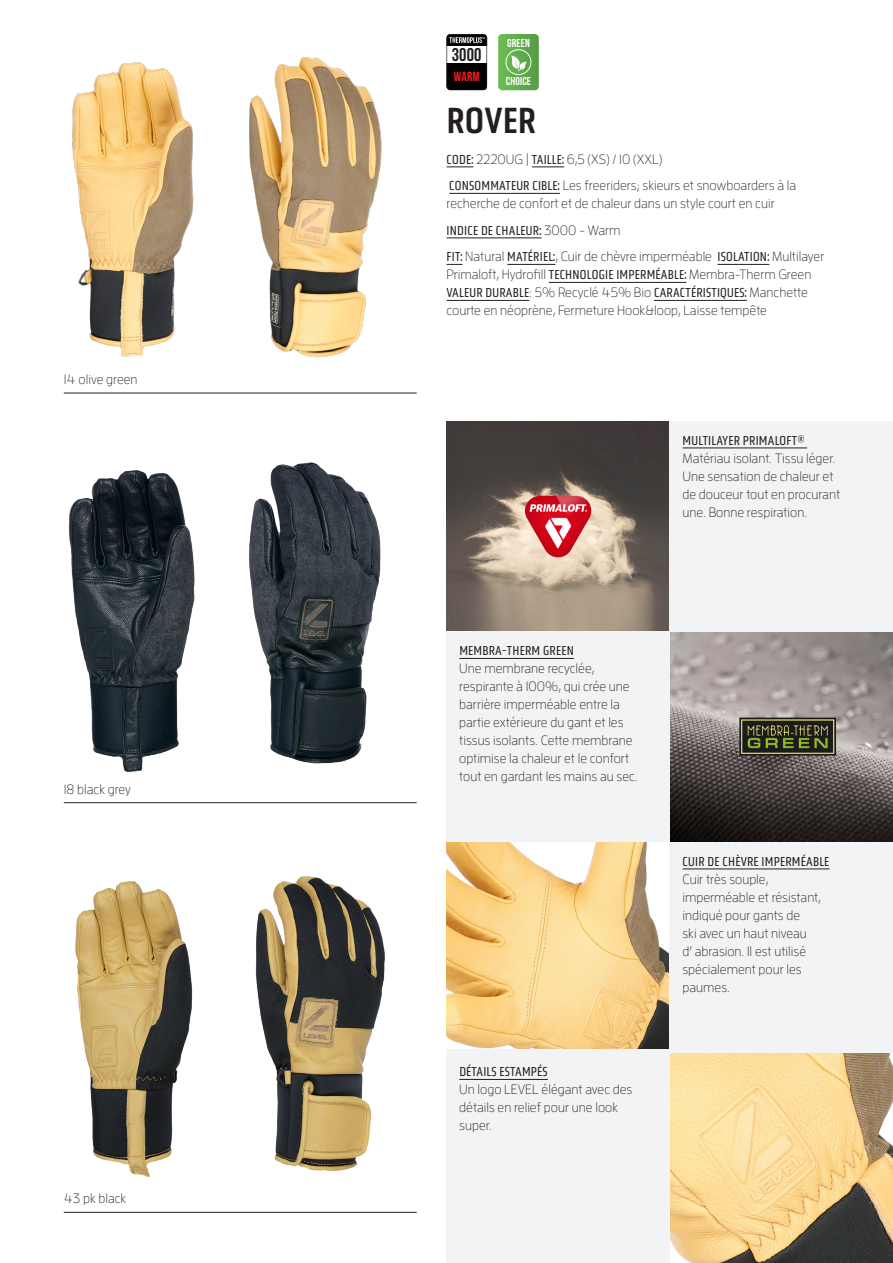
<style>
.page{position:relative;width:893px;height:1263px;background:#fff}
.page>*{position:absolute;margin:0;border:0;box-sizing:border-box;transform-origin:0 0}
.t1{font:37.5px "Obvia Condensed";letter-spacing:.015em;color:#231f20}
.t2{font:700 18.45px "Bebas Neue";color:#231f20}
.glove_tech{font:300 13.5px/18px "Enzo OT";color:#231f20}
.glove_description{font:300 13.5px/18px "Enzo OT";color:#231f20}
.code{font:300 13.5px "Enzo OT";color:#231f20}
.glove_description-2{font:13.5px "Obvia Condensed";letter-spacing:.015em;color:#231f20}
.t3{font:700 13.2px "Bebas Neue";color:#ee1d23}
.t4{font:700 11.4px "Bebas Neue";letter-spacing:.01em;color:#fff}
.s1{font-family:"Obvia Condensed";font-weight:400}
.s2{font-family:"Enzo OT";font-weight:300}
</style>
<div class="page">
<img style="left:72px;top:57px;width:310px;height:301px">
<img style="left:69px;top:462px;width:312px;height:310px">
<img style="left:75px;top:876px;width:310px;height:301px">
<svg style="left:498px;top:34px;width:41px;height:56px;background:#6fb45b"></svg>
<svg style="left:446px;top:34px;width:41px;height:56px"></svg>
<img style="left:446px;top:842px;width:224px;height:207px">
<img style="left:446px;top:421px;width:224px;height:210px">
<img style="left:670px;top:631px;width:223px;height:211px">
<img style="left:670px;top:1052px;width:223px;height:211px">
<svg style="left:447px;top:166px;width:26px;height:1px"></svg>
<hr style="left:532px;top:166px;width:32px;height:1px;background:#231f20">
<hr style="left:449px;top:193px;width:111px;height:1px;background:#231f20">
<hr style="left:447px;top:237px;width:94px;height:1px;background:#231f20">
<svg style="left:447px;top:264px;width:15px;height:1px"></svg>
<hr style="left:507px;top:264px;width:48px;height:1px;background:#231f20">
<hr style="left:718px;top:264px;width:51px;height:1px;background:#231f20">
<hr style="left:549px;top:282px;width:137px;height:1px;background:#231f20">
<hr style="left:447px;top:300px;width:82px;height:1px;background:#231f20">
<hr style="left:654px;top:300px;width:93px;height:1px;background:#231f20">
<hr style="left:64px;top:393px;width:353px;height:1px;background:#231f20">
<hr style="left:64px;top:802px;width:353px;height:1px;background:#231f20">
<hr style="left:64px;top:1212px;width:353px;height:1px;background:#231f20">
<div style="left:446px;top:631px;width:224px;height:211px;background:#f2f3f4"></div>
<hr style="left:459px;top:658px;width:115px;height:1px;background:#231f20">
<div style="left:446px;top:1052px;width:224px;height:211px;background:#f2f3f4"></div>
<hr style="left:459px;top:1079px;width:89px;height:1px;background:#231f20">
<div style="left:670px;top:842px;width:223px;height:210px;background:#f2f3f4"></div>
<hr style="left:683px;top:868px;width:146px;height:1px;background:#231f20">
<div style="left:670px;top:421px;width:223px;height:210px;background:#f2f3f4"></div>
<hr style="left:683px;top:447px;width:124px;height:1px;background:#231f20">
<p class="code" style="left:64px;top:371px;width:75px">14 olive green</p>
<p class="code" style="left:64px;top:781px;width:69px">18 black grey</p>
<p class="code" style="left:64px;top:1191px;width:64px">43 pk black</p>
<p class="t2" style="left:452px;top:45px;width:31px">3000</p>
<p class="t4" style="left:507px;top:37px;width:24px">GREEN</p>
<p class="t3" style="left:454px;top:70px;width:27px">WARM</p>
<p class="t4" style="left:506px;top:75px;width:27px">CHOICE</p>
<p class="t1" style="left:447px;top:98px;width:91px">ROVER</p>
<p class="glove_description" style="left:447px;top:150px;width:217px"><span class="s1">CODE:</span> 2220UG | <span class="s1">TAILLE:</span> 6,5 (XS) / 10 (XXL)</p>
<p class="glove_description" style="left:446px;top:176px;width:351px"><span class="s1">CONSOMMATEUR CIBLE:</span> Les freeriders; skieurs et snowboarders à la recherche de confort et de chaleur dans un style court en cuir</p>
<p class="glove_description-2" style="left:447px;top:223px;width:175px">INDICE DE CHALEUR: <span class="s2">3000 - Warm</span></p>
<p class="glove_description" style="left:446px;top:247px;width:379px"><span class="s1">FIT:</span> Natural <span class="s1">MATÉRIEL:</span>, Cuir de chèvre imperméable <span class="s1">ISOLATION:</span> Multilayer Primaloft, Hydrofill <span class="s1">TECHNOLOGIE IMPERMÉABLE:</span> Membra-Therm Green <span class="s1">VALEUR DURABLE</span>: 5% Recyclé 45% Bio <span class="s1">CARACTÉRISTIQUES:</span> Manchette courte en néoprène, Fermeture Hook&amp;loop, Laisse tempête</p>
<p class="glove_tech" style="left:682px;top:431px;width:159px"><span class="s1">MULTILAYER PRIMALOFT®<br></span>Matériau isolant. Tissu léger.<br>Une sensation de chaleur et de douceur tout en procurant une. Bonne respiration.</p>
<p class="glove_tech" style="left:459px;top:641px;width:180px"><span class="s1">MEMBRA-THERM GREEN<br></span>Une membrane recyclée, respirante à 100%, qui crée une barrière imperméable entre la partie extérieure du gant et les tissus isolants. Cette membrane optimise la chaleur et le confort tout en gardant les mains au sec.</p>
<p class="glove_tech" style="left:459px;top:1062px;width:175px"><span class="s1">DÉTAILS ESTAMPÉS<br></span>Un logo LEVEL élégant avec des détails en relief pour une look super.</p>
<p class="glove_tech" style="left:682px;top:852px;width:148px"><span class="s1">CUIR DE CHÈVRE IMPERMÉABLE<br></span>Cuir très souple, imperméable et résistant, indiqué pour gants de<br>ski avec un haut niveau<br>d’ abrasion. Il est utilisé spécialement pour les paumes.</p>
</div>
